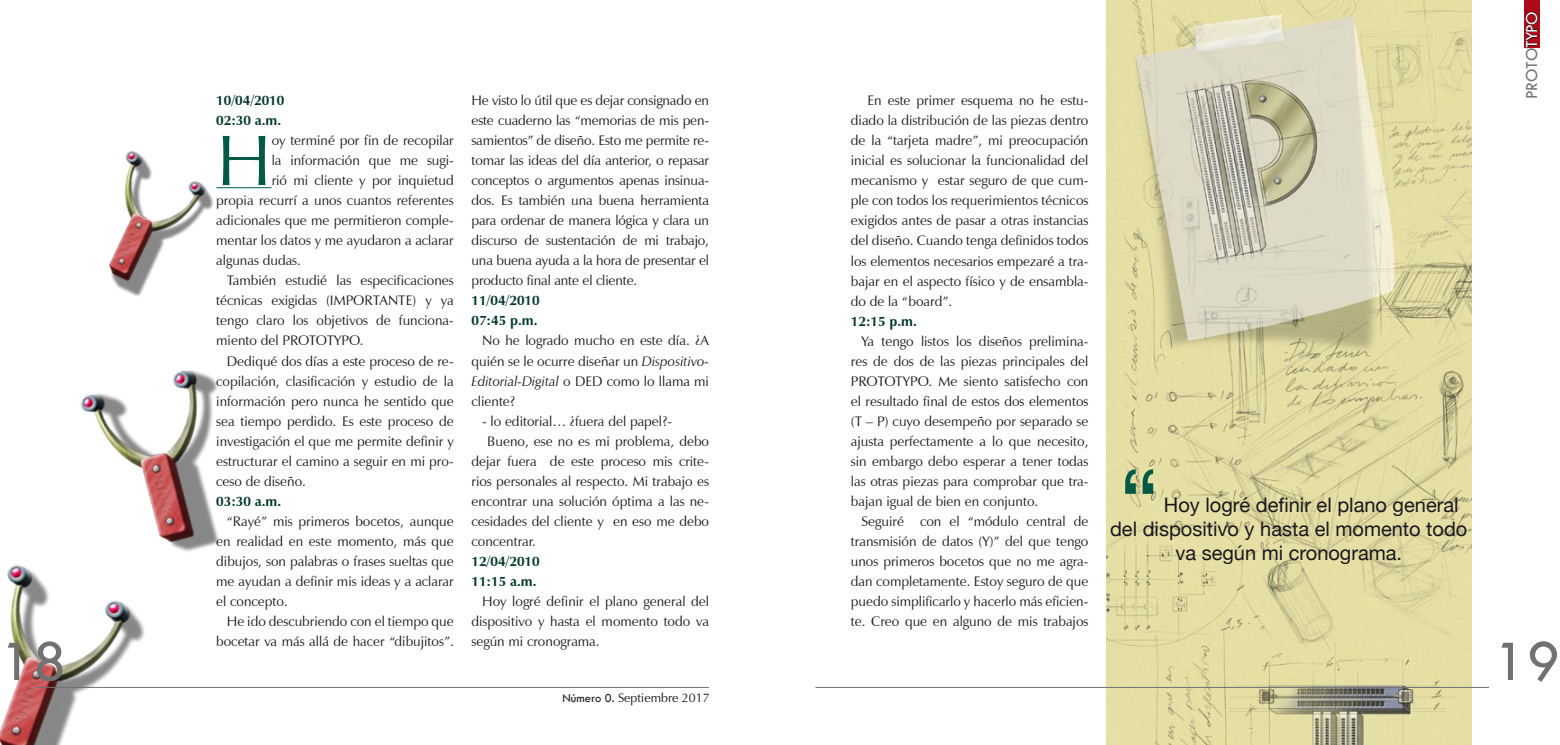
<style>
.page{position:relative;width:1560px;height:745px;background:#fff}
.page>*{position:absolute;margin:0;border:0;box-sizing:border-box;transform-origin:0 0}
.t1{font:95px "Helvetica Neue";color:#005945}
.t2{font:72.25px "Zapf Humanist 601 BT";color:#005945}
.t3{font:60px "Tw Cen";color:#707173}
.t4{font:20px "Helvetica Neue";color:#1a171c}
.t5{font:17.5px "Tw Cen";letter-spacing:-.02em;color:#707173}
.t6{font:13.75px/20px "Zapf Humanist 601 BT";color:#1a171c;text-align:justify}
.t7{font:700 13.75px/20px "Zapf Humanist 601 BT";color:#00372a}
.t8{font:12.5px "Optima";color:#1a171c}
.s1{color:#fff}
.s2{font-style:italic}
.s3{font-family:"Tw Cen"}
</style>
<div class="page">
<hr style="left:216px;top:187px;width:56px;height:1px;background:#005945">
<img style="left:1106px;top:0;width:364px;height:744px">
<img style="left:0;top:564px;width:172px;height:180px">
<img style="left:63px;top:370px;width:156px;height:216px">
<img style="left:109px;top:151px;width:125px;height:146px">
<hr style="left:35px;top:686px;width:674px;height:1px;background:#707173">
<div style="left:1524px;top:0;width:15px;height:48px;background:#af0917"></div>
<hr style="left:815px;top:686px;width:673px;height:1px;background:#707173">
<svg style="left:1525px;top:11px;width:12px;height:37px"></svg>
<p class="t5" style="left:1521px;top:99px;width:90px;rotate:-90deg">PROTO<span class="s1">TYPO</span></p>
<p class="t7" style="left:216px;top:90px;width:70px">10/04/2010<br>02:30 a.m.</p>
<h2 class="t2" style="left:216px;top:115px;width:57px">H</h2>
<p class="t6" style="left:272px;top:130px;width:184px">oy terminé por fin de recopilar</p>
<p class="t6" style="left:471px;top:90px;width:239px">He visto lo útil que es dejar consignado en este cuaderno las “memorias de mis pen&shy;samientos” de diseño. Esto me permite re&shy;tomar las ideas del día anterior, o repasar conceptos o argumentos apenas insinua&shy;dos. Es también una buena herramienta para ordenar de manera lógica y clara un discurso de sustentación de mi trabajo, una buena ayuda a la hora de presentar el producto final ante el cliente.</p>
<p class="t7" style="left:471px;top:290px;width:70px">11/04/2010<br>07:45 p.m.</p>
<p class="t6" style="left:471px;top:330px;width:239px;text-indent:11px">No he logrado mucho en este día. ¿A quién se le ocurre diseñar un <span class="s2">Dispositivo-Editorial-Digital</span> o DED como lo llama mi cliente?</p>
<p class="t6" style="left:482px;top:410px;width:191px">- lo editorial… ¿fuera del papel?-</p>
<p class="t6" style="left:487px;top:430px;width:223px">Bueno, ese no es mi problema, debo</p>
<p class="t6" style="left:471px;top:450px;width:239px">dejar fuera de este proceso mis crite-</p>
<p class="t6" style="left:471px;top:470px;width:239px">rios personales al respecto. Mi trabajo es</p>
<p class="t6" style="left:471px;top:490px;width:239px">encontrar una solución óptima a las ne-</p>
<p class="t6" style="left:471px;top:510px;width:239px">cesidades del cliente y en eso me debo</p>
<p class="t6" style="left:471px;top:530px;width:66px">concentrar.</p>
<p class="t7" style="left:471px;top:550px;width:70px">12/04/2010<br>11:15 a.m.</p>
<p class="t6" style="left:471px;top:590px;width:239px;text-indent:11px">Hoy logré definir el plano general del dispositivo y hasta el momento todo va según mi cronograma.</p>
<p class="t6" style="left:850px;top:90px;width:239px;text-indent:17px">En este primer esquema no he estu&shy;diado la distribución de las piezas dentro de la “tarjeta madre”, mi preocupación inicial es solucionar la funcionalidad del mecanismo y estar seguro de que cum&shy;ple con todos los requerimientos técnicos exigidos antes de pasar a otras instancias del diseño. Cuando tenga definidos todos los elementos necesarios empezaré a tra&shy;bajar en el aspecto físico y de ensambla&shy;do de la “board”.</p>
<p class="t7" style="left:850px;top:310px;width:67px">12:15 p.m.</p>
<p class="t6" style="left:850px;top:330px;width:239px;text-indent:11px">Ya tengo listos los diseños prelimina&shy;res de dos de las piezas principales del PROTOTYPO. Me siento satisfecho con el resultado final de estos dos elementos (T – P) cuyo desempeño por separado se ajusta perfectamente a lo que necesito, sin embargo debo esperar a tener todas las otras piezas para comprobar que tra&shy;bajan igual de bien en conjunto.</p>
<p class="t6" style="left:850px;top:511px;width:239px;text-indent:11px">Seguiré con el “módulo central de transmisión de datos (Y)” del que tengo unos primeros bocetos que no me agra&shy;dan completamente. Estoy seguro de que puedo simplificarlo y hacerlo más eficien&shy;te. Creo que en alguno de mis trabajos</p>
<p class="t6" style="left:272px;top:150px;width:183px">la información que me sugi-</p>
<p class="t6" style="left:272px;top:170px;width:184px">rió mi cliente y por inquietud</p>
<p class="t6" style="left:216px;top:190px;width:239px">propia recurrí a unos cuantos referentes</p>
<p class="t6" style="left:216px;top:210px;width:239px">adicionales que me permitieron comple-</p>
<p class="t6" style="left:216px;top:230px;width:239px">mentar los datos y me ayudaron a aclarar</p>
<p class="t6" style="left:216px;top:250px;width:86px">algunas dudas.</p>
<p class="t6" style="left:227px;top:270px;width:228px">También estudié las especificaciones</p>
<p class="t6" style="left:216px;top:290px;width:239px">técnicas exigidas (IMPORTANTE) y ya</p>
<p class="t6" style="left:216px;top:310px;width:239px">tengo claro los objetivos de funciona-</p>
<p class="t6" style="left:216px;top:330px;width:149px">miento del PROTOTYPO.</p>
<p class="t6" style="left:227px;top:350px;width:228px">Dediqué dos días a este proceso de re-</p>
<p class="t6" style="left:216px;top:370px;width:239px">copilación, clasificación y estudio de la</p>
<p class="t6" style="left:216px;top:390px;width:239px">información pero nunca he sentido que</p>
<p class="t6" style="left:216px;top:410px;width:239px">sea tiempo perdido. Es este proceso de</p>
<p class="t6" style="left:216px;top:430px;width:239px">investigación el que me permite definir y</p>
<p class="t6" style="left:216px;top:450px;width:239px">estructurar el camino a seguir en mi pro-</p>
<p class="t6" style="left:216px;top:470px;width:91px">ceso de diseño.</p>
<p class="t7" style="left:216px;top:490px;width:66px">03:30 a.m.</p>
<p class="t6" style="left:216px;top:510px;width:239px;text-indent:11px">“Rayé” mis primeros bocetos, aunque en realidad en este momento, más que dibujos, son palabras o frases sueltas que me ayudan a definir mis ideas y a aclarar el concepto.</p>
<p class="t6" style="left:216px;top:610px;width:239px;text-align:right">He ido descubriendo con el tiempo que bocetar va más allá de hacer “dibujitos”.</p>
<h1 class="t1" style="left:1118px;top:446px;width:42px">“</h1>
<h3 class="t4" style="left:1163px;top:493px;width:296px">Hoy logré definir el plano general</h3>
<h3 class="t4" style="left:1109px;top:517px;width:359px">del dispositivo y hasta el momento todo</h3>
<h3 class="t4" style="left:1175px;top:541px;width:228px">va según mi cronograma.</h3>
<h3 class="t3" style="left:0;top:628px;width:68px">18</h3>
<h3 class="t3" style="left:1493px;top:628px;width:68px">19</h3>
<p class="t8" style="left:562px;top:690px;width:149px"><span class="s3">Número 0.</span> Septiembre 2017</p>
</div>
